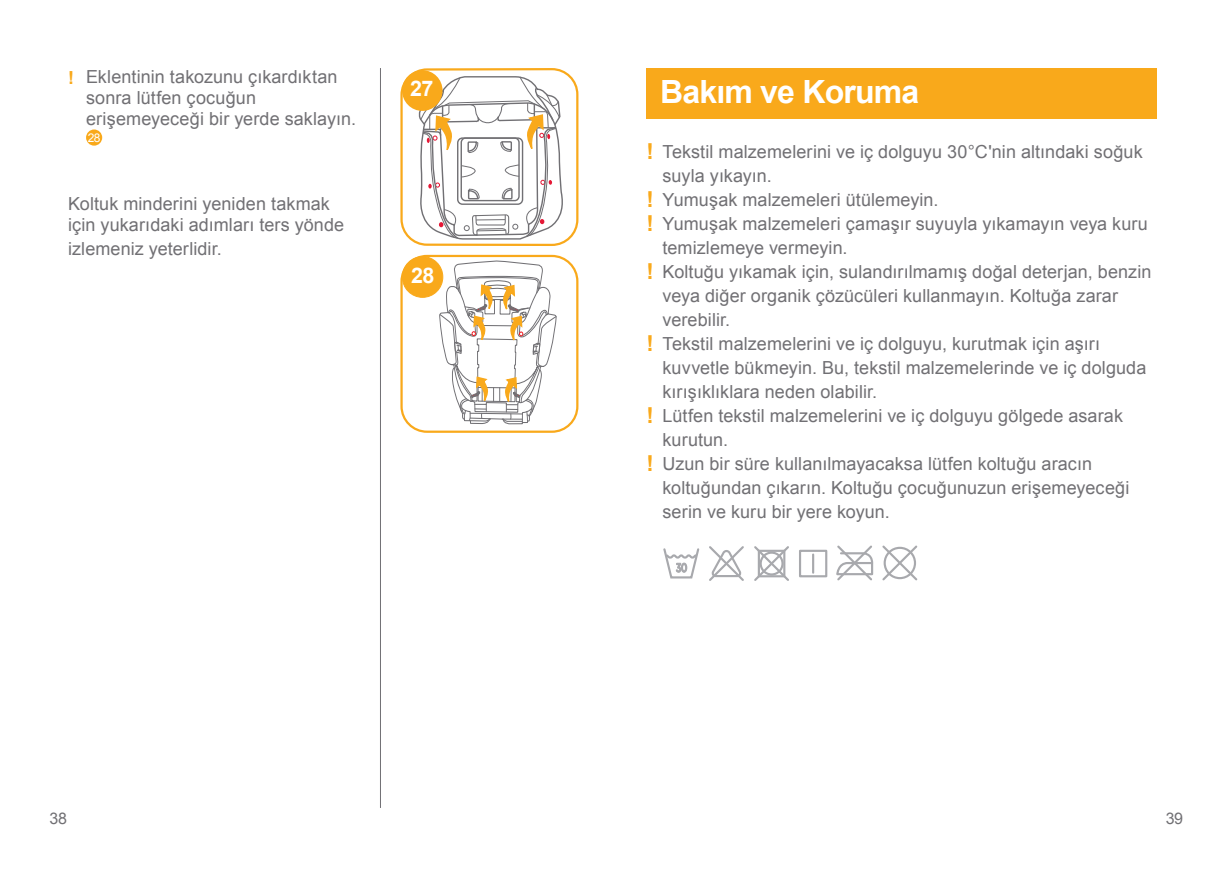
<style>
.page{position:relative;width:1225px;height:876px;background:#fff}
.page>*{position:absolute;margin:0;border:0;box-sizing:border-box;transform-origin:0 0}
.t1{font:700 32px "Arial";letter-spacing:-.025em;color:#fff}
.t2{font:700 21.6px "Arial";color:#fff}
.t3{font:18px/21px "Arial";letter-spacing:.005em;color:#717074}
.t4{font:16px "Arial";color:#717074}
.t5{font:12px "Arial";color:#fff}
.s1{font-weight:700;color:#f9a91b}
.s2{font-weight:700;font-size:22px;color:#f9a91b}
</style>
<div class="page">
<div style="left:86px;top:129px;width:16px;height:17px;background:#f9a91b;border-radius:50%"></div>
<div style="left:400px;top:68px;width:178px;height:178px;border:2px solid #f9a91b;border-radius:26px"></div>
<svg style="left:417px;top:74px;width:150px;height:169px"></svg>
<div style="left:400px;top:255px;width:178px;height:178px;border:2px solid #f9a91b;border-radius:25px"></div>
<svg style="left:439px;top:260px;width:117px;height:164px"></svg>
<div style="left:402px;top:70px;width:40px;height:41px;background:#f9a91b;border-radius:50%"></div>
<div style="left:402px;top:257px;width:41px;height:40px;background:#f9a91b;border-radius:50%"></div>
<div style="left:402px;top:256px;width:41px;height:42px;border:1px solid #f9a91b;border-radius:50%"></div>
<hr style="left:380px;top:68px;width:1px;height:740px;background:#717074">
<div style="left:646px;top:68px;width:511px;height:51px;background:#f9a91b"></div>
<svg style="left:709px;top:546px;width:35px;height:35px"></svg>
<svg style="left:754px;top:546px;width:35px;height:35px"></svg>
<div style="left:758px;top:550px;width:27px;height:27px;border:2px solid #a8a9ad"></div>
<div style="left:759px;top:552px;width:24px;height:23px;border:2px solid #a8a9ad;border-radius:50%"></div>
<svg style="left:882px;top:545px;width:36px;height:36px"></svg>
<div style="left:883px;top:547px;width:33px;height:32px;border:2px solid #a8a9ad;border-radius:50%"></div>
<svg style="left:836px;top:545px;width:38px;height:36px"></svg>
<div style="left:799px;top:550px;width:28px;height:27px;border:2px solid #a8a9ad"></div>
<svg style="left:812px;top:554px;width:2px;height:19px"></svg>
<svg style="left:663px;top:548px;width:37px;height:31px"></svg>
<p class="t3" style="left:86px;top:66px;width:271px;text-indent:-18px"><span class="s1">!</span> Eklentinin takozunu çıkardıktan sonra lütfen çocuğun erişemeyeceği bir yerde saklayın.</p>
<p class="t5" style="left:88px;top:130px;width:14px">28</p>
<p class="t3" style="left:68px;top:194px;width:278px">Koltuk minderini yeniden takmak için yukarıdaki adımları ters yönde</p>
<p class="t3" style="left:68px;top:239px;width:155px">izlemeniz yeterlidir.</p>
<p class="t2" style="left:410px;top:74px;width:25px">27</p>
<p class="t2" style="left:411px;top:261px;width:25px">28</p>
<h1 class="t1" style="left:660px;top:71px;width:261px">Bakım ve Koruma</h1>
<p class="t3" style="left:646px;top:142px;width:497px"><span class="s2">!</span> Tekstil malzemelerini ve iç dolguyu 30°C'nin altındaki soğuk</p>
<p class="t3" style="left:662px;top:166px;width:111px">suyla yıkayın.</p>
<p class="t3" style="left:646px;top:190px;width:293px"><span class="s2">!</span> Yumuşak malzemeleri ütülemeyin.</p>
<p class="t3" style="left:646px;top:214px;width:503px"><span class="s2">!</span> Yumuşak malzemeleri çamaşır suyuyla yıkamayın veya kuru</p>
<p class="t3" style="left:662px;top:238px;width:187px">temizlemeye vermeyin.</p>
<p class="t3" style="left:646px;top:262px;width:506px"><span class="s2">!</span> Koltuğu yıkamak için, sulandırılmamış doğal deterjan, benzin</p>
<p class="t3" style="left:662px;top:286px;width:457px">veya diğer organik çözücüleri kullanmayın. Koltuğa zarar</p>
<p class="t3" style="left:662px;top:310px;width:69px">verebilir.</p>
<p class="t3" style="left:646px;top:334px;width:455px"><span class="s2">!</span> Tekstil malzemelerini ve iç dolguyu, kurutmak için aşırı</p>
<p class="t3" style="left:662px;top:358px;width:485px">kuvvetle bükmeyin. Bu, tekstil malzemelerinde ve iç dolguda</p>
<p class="t3" style="left:662px;top:382px;width:216px">kırışıklıklara neden olabilir.</p>
<p class="t3" style="left:646px;top:406px;width:478px"><span class="s2">!</span> Lütfen tekstil malzemelerini ve iç dolguyu gölgede asarak</p>
<p class="t3" style="left:662px;top:430px;width:67px">kurutun.</p>
<p class="t3" style="left:646px;top:454px;width:447px"><span class="s2">!</span> Uzun bir süre kullanılmayacaksa lütfen koltuğu aracın</p>
<p class="t3" style="left:662px;top:478px;width:468px">koltuğundan çıkarın. Koltuğu çocuğunuzun erişemeyeceği</p>
<p class="t3" style="left:662px;top:502px;width:229px">serin ve kuru bir yere koyun.</p>
<p class="t4" style="left:49px;top:807px;width:19px">38</p>
<p class="t4" style="left:1165px;top:807px;width:19px">39</p>
</div>
